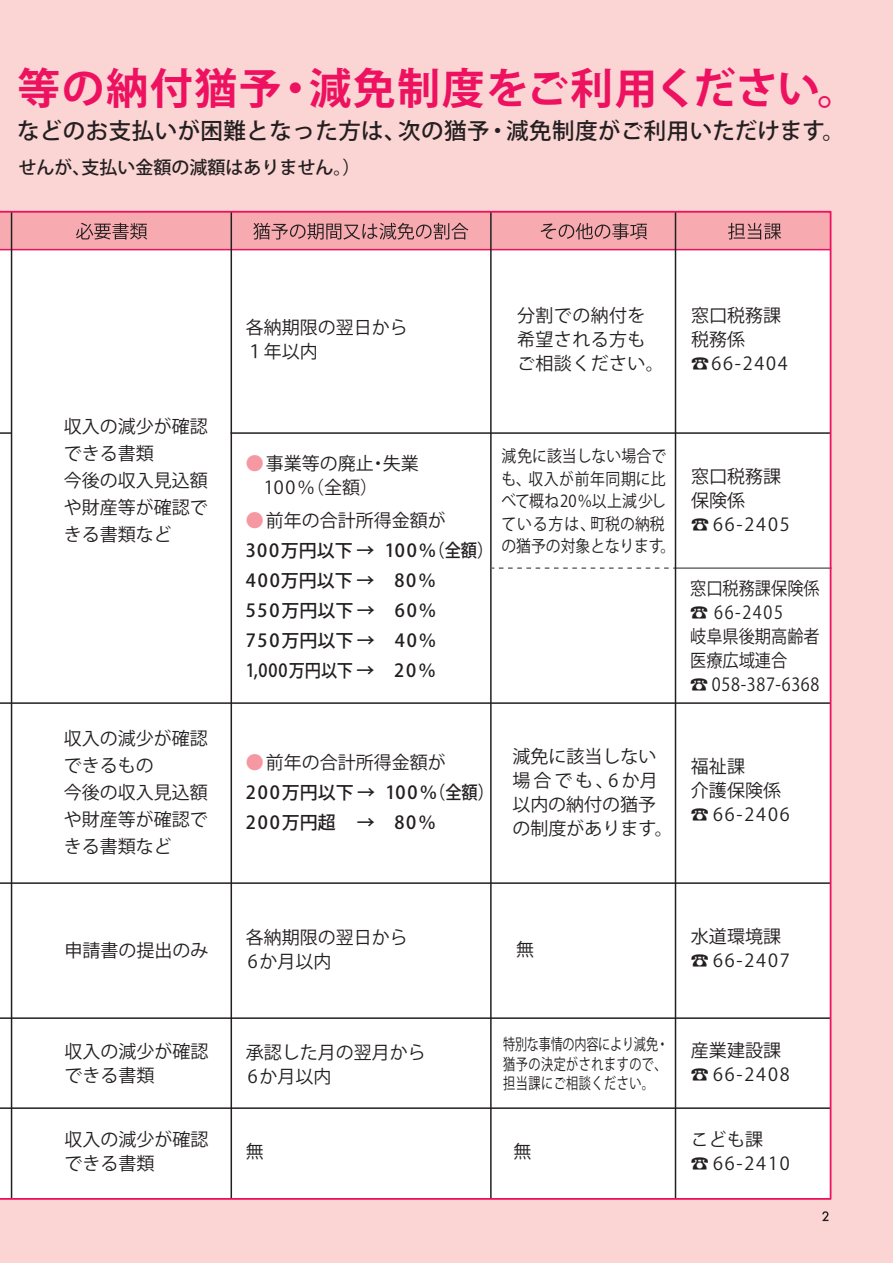
<style>
.page{position:relative;width:893px;height:1263px;background:#fff}
.page>*{position:absolute;margin:0;border:0;box-sizing:border-box;transform-origin:0 0}
.t1{font:700 42.6px "Koz Go Pro";letter-spacing:.04em;color:#ed1160}
.t2{font:500 22.5px "Koz Go Pro";letter-spacing:.02em;color:#231f20}
.t3{font:18px/24px "Koz Go Pro";color:#231f20}
.t4{font:500 18px/30px "Koz Go Pro";letter-spacing:.06em;color:#231f20}
.t5{font:18px/24px "Koz Go Pro";color:#231f20;scale:.9 1}
.t6{font:500 18px/30px "Koz Go Pro";letter-spacing:.1em;color:#231f20}
.t7{font:18px/24px "Koz Go Pro";letter-spacing:.05em;color:#231f20}
.t8{font:18px/24px "Koz Go Pro";letter-spacing:.02em;color:#231f20}
.t9{font:500 18px "Koz Go Pro";color:#231f20}
.t10{font:18px/24px "Koz Go Pro";letter-spacing:.1em;color:#231f20}
.t11{font:16.5px/22.5px "Koz Go Pro";color:#231f20;scale:.9 1}
.t12{font:15.75px/19.5px "Koz Go Pro";letter-spacing:.04em;color:#231f20;text-align:justify;scale:.77 1}
.s1{color:#f598a1}
.s2{font-weight:400;color:#f598a1}
.s3{font-weight:400}
</style>
<div class="page">
<hr style="left:0;top:0;width:1px;height:1263px;background:#fbd4d4">
<div style="left:1px;top:0;width:892px;height:1263px;background:#fbd4d4"></div>
<hr style="left:675px;top:568px;width:157px;height:1px;background:#231f20">
<div style="left:0;top:211px;width:831px;height:989px;background:#fff"></div>
<svg style="left:492px;top:568px;width:183px;height:1px"></svg>
<svg style="left:822px;top:1211px;width:6px;height:10px"></svg>
<h1 class="t1" style="left:17px;top:61px;width:844px">等の納付猶予・減免制度をご利用ください。</h1>
<p class="t2" style="left:17px;top:116px;width:830px">などのお支払いが困難となった方は、次の猶予・減免制度がご利用いただけます。</p>
<p class="t9" style="left:18px;top:156px;width:344px">せんが、支払い金額の減額はありません。）</p>
<p class="t3" style="left:64px;top:414px;width:145px;line-height:27px">収入の減少が確認できる書類<br>今後の収入見込額や財産等が確認できる書類など</p>
<p class="t3" style="left:64px;top:725px;width:145px;line-height:27px">収入の減少が確認できるもの<br>今後の収入見込額や財産等が確認できる書類など</p>
<p class="t3" style="left:64px;top:939px;width:145px">申請書の提出のみ</p>
<p class="t3" style="left:64px;top:1040px;width:145px">収入の減少が確認できる書類</p>
<p class="t3" style="left:64px;top:1128px;width:145px">収入の減少が確認できる書類</p>
<p class="t3" style="left:246px;top:315px;width:164px">各納期限の翌日から<br>１年以内</p>
<p class="t8" style="left:517px;top:303px;width:148px">分割での納付を希望される方もご相談ください。</p>
<p class="t3" style="left:691px;top:303px;width:98px">窓口税務課税務係☎66-2404</p>
<p class="t3" style="left:246px;top:451px;width:174px"><span class="s1">●</span>事業等の廃止・失業　100％（全額）</p>
<p class="t4" style="left:246px;top:506px;width:249px"><span class="s2">●</span><span class="s3">前年の合計所得金額が<br></span>300万円以下 → 100％（全額）<br>400万円以下→ 80％<br>550万円以下→ 60％<br>750万円以下→ 40％<br>1,000万円以下 → 20％</p>
<p class="t11" style="left:501px;top:445px;width:195px">減免に該当しない場合でも、収入が前年同期に比べて概ね20％以上減少している方は、町税の納税の猶予の対象となります。</p>
<p class="t6" style="left:246px;top:748px;width:250px"><span class="s2">●</span><span class="s3">前年の合計所得金額が<br></span>200万円以下 → 100％（全額）<br>200万円超 → 80％</p>
<p class="t3" style="left:513px;top:744px;width:162px">減免に該当しない場合でも、6か月以内の納付の猶予の制度があります。</p>
<p class="t3" style="left:691px;top:464px;width:100px">窓口税務課保険係<br>☎ 66-2405</p>
<p class="t5" style="left:690px;top:577px;width:146px">窓口税務課保険係☎ 66-2405<br>岐阜県後期高齢者医療広域連合<br>☎ 058-387-6368</p>
<p class="t3" style="left:691px;top:755px;width:100px">福祉課<br>介護保険係☎ 66-2406</p>
<p class="t3" style="left:246px;top:926px;width:163px">各納期限の翌日から<br>6か月以内</p>
<p class="t3" style="left:246px;top:1041px;width:181px">承認した月の翌月から<br>6か月以内</p>
<p class="t3" style="left:516px;top:938px;width:19px">無</p>
<p class="t12" style="left:503px;top:1035px;width:216px">特別な事情の内容により減免・猶予の決定がされますので、担当課にご相談ください。</p>
<p class="t3" style="left:246px;top:1140px;width:19px">無</p>
<p class="t3" style="left:514px;top:1140px;width:19px">無</p>
<p class="t7" style="left:691px;top:925px;width:100px">水道環境課☎ 66-2407</p>
<p class="t7" style="left:691px;top:1039px;width:100px">産業建設課☎ 66-2408</p>
<p class="t10" style="left:691px;top:1128px;width:100px">こども課<br>☎ 66-2410</p>
</div>
